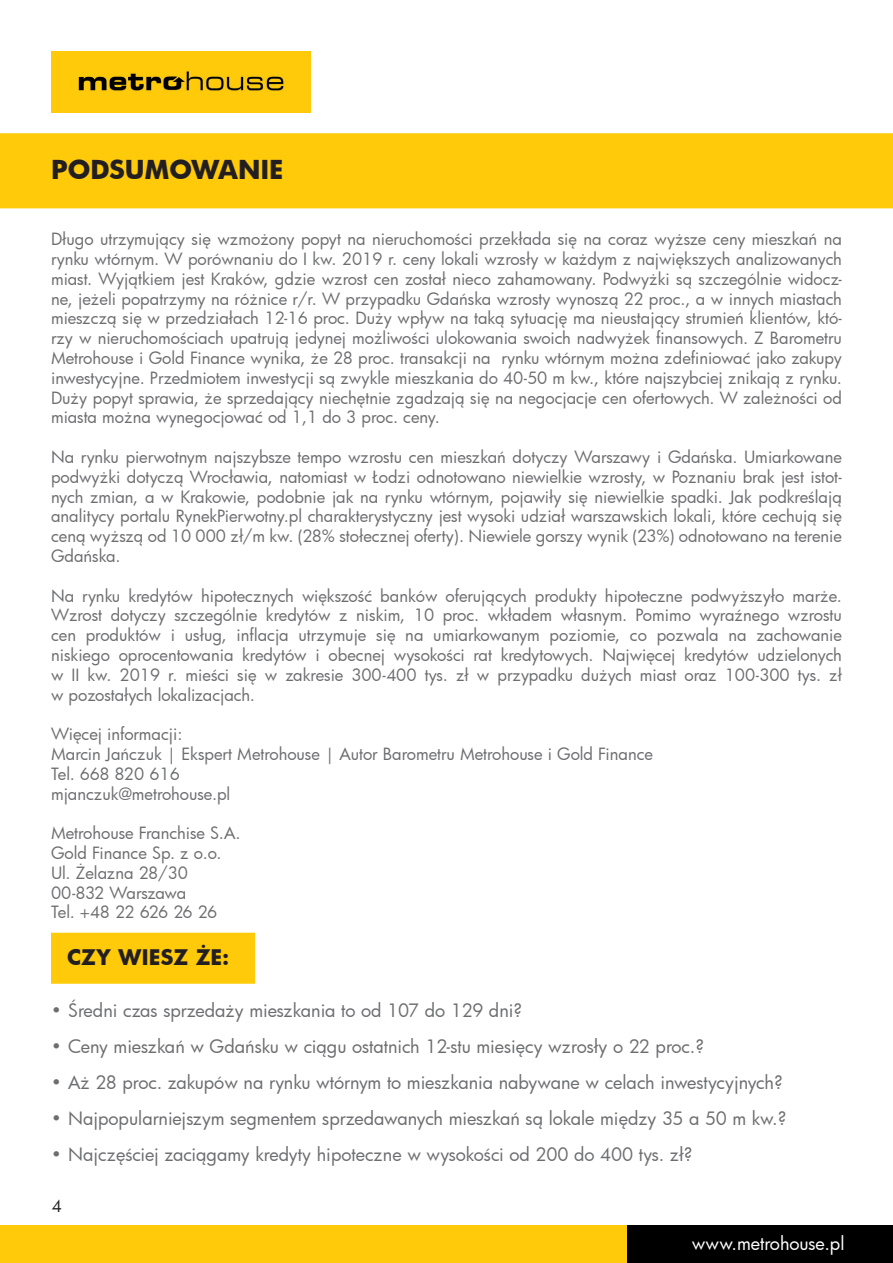
<style>
.page{position:relative;width:893px;height:1263px;background:#fff}
.page>*{position:absolute;margin:0;border:0;box-sizing:border-box;transform-origin:0 0}
.t1{font:700 25.5px "Futura";letter-spacing:-.005em;color:#231f20}
.t2{font:700 21px "Futura";color:#231f20}
.t3{font:18px "Futura";color:#6c6d70}
.t4{font:18px "Futura";letter-spacing:-.005em;color:#fff}
.t5{font:16.5px/19.8px "Futura";letter-spacing:-.005em;color:#6c6d70;text-align:justify}
.t6{font:16.5px "Futura";letter-spacing:-.055em;color:#6c6d70}
.t7{font:16.5px "Futura";letter-spacing:-.03em;color:#6c6d70}
.t8{font:16.5px "Futura";color:#231f20}
</style>
<div class="page">
<img style="left:51px;top:51px;width:259px;height:62px">
<div style="left:0;top:1225px;width:646px;height:38px;background:#feca0a"></div>
<div style="left:627px;top:1225px;width:266px;height:38px;background:#000"></div>
<div style="left:0;top:133px;width:893px;height:75px;background:#feca0a"></div>
<div style="left:51px;top:933px;width:204px;height:51px;background:#feca0a;border:2px solid #feca0a"></div>
<p class="t1" style="left:51px;top:152px;width:234px">PODSUMOWANIE</p>
<p class="t5" style="left:51px;top:229px;width:792px">Długo utrzymujący się wzmożony popyt na nieruchomości przekłada się na coraz wyższe ceny mieszkań na rynku wtórnym. W porównaniu do I kw. 2019 r. ceny lokali wzrosły w każdym z największych analizowanych miast. Wyjątkiem jest Kraków, gdzie wzrost cen został nieco zahamowany. Podwyżki są szczególnie widocz&shy;ne, jeżeli popatrzymy na różnice r/r. W przypadku Gdańska wzrosty wynoszą 22 proc., a w innych miastach mieszczą się w przedziałach 12-16 proc. Duży wpływ na taką sytuację ma nieustający strumień klientów, któ&shy;rzy w nieruchomościach upatrują jedynej możliwości ulokowania swoich nadwyżek finansowych. Z Barometru Metrohouse i Gold Finance wynika, że 28 proc. transakcji na rynku wtórnym można zdefiniować jako zakupy inwestycyjne. Przedmiotem inwestycji są zwykle mieszkania do 40-50 m kw., które najszybciej znikają z rynku.<br>Duży popyt sprawia, że sprzedający niechętnie zgadzają się na negocjacje cen ofertowych. W zależności od miasta można wynegocjować od 1,1 do 3 proc. ceny.</p>
<p class="t5" style="left:51px;top:447px;width:792px">Na rynku pierwotnym najszybsze tempo wzrostu cen mieszkań dotyczy Warszawy i Gdańska. Umiarkowane podwyżki dotyczą Wrocławia, natomiast w Łodzi odnotowano niewielkie wzrosty, w Poznaniu brak jest istot&shy;nych zmian, a w Krakowie, podobnie jak na rynku wtórnym, pojawiły się niewielkie spadki. Jak podkreślają analitycy portalu RynekPierwotny.pl charakterystyczny jest wysoki udział warszawskich lokali, które cechują się ceną wyższą od 10 000 zł/m kw. (28% stołecznej oferty). Niewiele gorszy wynik (23%) odnotowano na terenie Gdańska.</p>
<p class="t5" style="left:51px;top:585px;width:792px">Na rynku kredytów hipotecznych większość banków oferujących produkty hipoteczne podwyższyło marże.<br>Wzrost dotyczy szczególnie kredytów z niskim, 10 proc. wkładem własnym. Pomimo wyraźnego wzrostu cen produktów i usług, inflacja utrzymuje się na umiarkowanym poziomie, co pozwala na zachowanie niskiego oprocentowania kredytów i obecnej wysokości rat kredytowych. Najwięcej kredytów udzielonych w II kw. 2019 r. mieści się w zakresie 300-400 tys. zł w przypadku dużych miast oraz 100-300 tys. zł w pozostałych lokalizacjach.</p>
<p class="t5" style="left:51px;top:724px;width:133px">Więcej informacji:</p>
<p class="t5" style="left:51px;top:744px;width:604px">Marcin Jańczuk | Ekspert Metrohouse | Autor Barometru Metrohouse i Gold Finance</p>
<p class="t5" style="left:51px;top:763px;width:130px">Tel. 668 820 616</p>
<p class="t5" style="left:51px;top:783px;width:181px">mjanczuk@metrohouse.pl</p>
<p class="t5" style="left:51px;top:823px;width:191px">Metrohouse Franchise S.A.</p>
<p class="t5" style="left:51px;top:843px;width:172px">Gold Finance Sp. z o.o.</p>
<p class="t5" style="left:51px;top:862px;width:138px">Ul. Żelazna 28/30</p>
<p class="t7" style="left:51px;top:881px;width:137px">00-832 Warszawa</p>
<p class="t6" style="left:51px;top:901px;width:168px">Tel. +48 22 626 26 26</p>
<p class="t2" style="left:67px;top:942px;width:163px">CZY WIESZ ŻE:</p>
<p class="t3" style="left:51px;top:998px;width:473px">• Średni czas sprzedaży mieszkania to od 107 do 129 dni?</p>
<p class="t3" style="left:51px;top:1034px;width:655px">• Ceny mieszkań w Gdańsku w ciągu ostatnich 12-stu miesięcy wzrosły o 22 proc.?</p>
<p class="t3" style="left:51px;top:1070px;width:733px">• Aż 28 proc. zakupów na rynku wtórnym to mieszkania nabywane w celach inwestycyjnych?</p>
<p class="t3" style="left:51px;top:1106px;width:737px">• Najpopularniejszym segmentem sprzedawanych mieszkań są lokale między 35 a 50 m kw.?</p>
<p class="t3" style="left:51px;top:1142px;width:643px">• Najczęściej zaciągamy kredyty hipoteczne w wysokości od 200 do 400 tys. zł?</p>
<p class="t8" style="left:52px;top:1195px;width:12px">4</p>
<p class="t4" style="left:692px;top:1231px;width:154px">www.metrohouse.pl</p>
</div>
